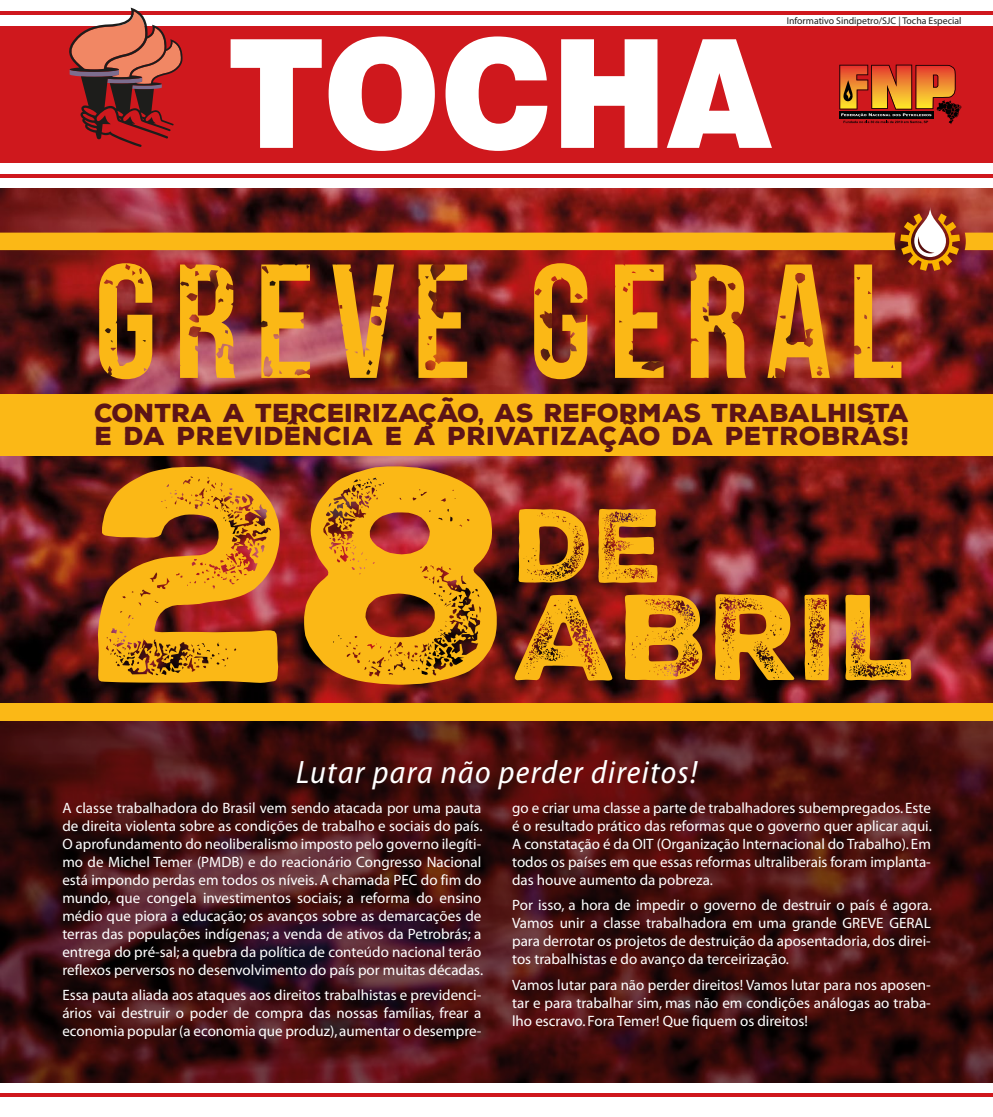
<style>
.page{position:relative;width:993px;height:1117px;background:#fff}
.page>*{position:absolute;margin:0;border:0;box-sizing:border-box;transform-origin:0 0}
.t1{font:294.75px "Nexa Rust Sans Black 03";color:#fbb816}
.t2{font:900 150.88px "Swiss 721 BT";color:#fff;scale:.94 1}
.t3{font:118px "Nexa Rust Sans Black 03";color:#fbb816}
.t4{font:101.25px "Nexa Rust Sans Black 03";color:#fbb816}
.t5{font:italic semi-condensed 32.5px "Myriad Pro";letter-spacing:.04em;color:#fff}
.t6{font:900 25.12px/22.8px "Nexa Rust Sans";color:#5c1417}
.t7{font:15px/18px "Myriad";color:#fff;text-align:justify}
.t8{font:9.75px "Myriad";color:#1d1d1b}
</style>
<div class="page">
<div style="left:0;top:26px;width:992px;height:137px;background:#cf181d"></div>
<hr style="left:0;top:174px;width:992px;height:3px;background:#cf181d">
<hr style="left:0;top:12px;width:992px;height:3px;background:#cf181d">
<svg style="left:65px;top:8px;width:118px;height:139px"></svg>
<svg style="left:839px;top:65px;width:122px;height:59px"></svg>
<img style="left:1px;top:188px;width:991px;height:515px">
<svg style="left:0;top:720px;width:992px;height:362px;background:#411111"></svg>
<div style="left:0;top:394px;width:992px;height:61px;background:#fbb816"></div>
<div style="left:0;top:703px;width:992px;height:17px;background:#fbb816"></div>
<hr style="left:0;top:1093px;width:992px;height:3px;background:#cf181d">
<img style="left:0;top:207px;width:992px;height:172px">
<svg style="left:0;top:511px;width:1px;height:19px"></svg>
<h2 class="t2" style="left:229px;top:2px;width:578px">TOCHA</h2>
<p class="t8" style="left:786px;top:16px;width:176px">Informativo Sindipetro/SJC | Tocha Especial</p>
<h3 class="t6" style="left:95px;top:402px;width:816px">CONTRA A TERCEIRIZAÇÃO, AS REFORMAS TRABALHISTA<br>E DA PREVIDÊNCIA E A PRIVATIZAÇÃO DA PETROBRÁS!</h3>
<h1 class="t1" style="left:92px;top:376px;width:427px">28</h1>
<h3 class="t4" style="left:514px;top:477px;width:152px">DE</h3>
<h3 class="t3" style="left:514px;top:557px;width:406px">ABRIL</h3>
<h3 class="t5" style="left:296px;top:754px;width:402px">Lutar para não perder direitos!</h3>
<p class="t7" style="left:62px;top:799px;width:422px;text-align:left">A classe trabalhadora do Brasil vem sendo atacada por uma pauta de direita violenta sobre as condições de trabalho e sociais do país.<br>O aprofundamento do neoliberalismo imposto pelo governo ilegíti&shy;mo de Michel Temer (PMDB) e do reacionário Congresso Nacional está impondo perdas em todos os níveis. A chamada PEC do fim do mundo, que congela investimentos sociais; a reforma do ensino médio que piora a educação; os avanços sobre as demarcações de terras das populações indígenas; a venda de ativos da Petrobrás; a entrega do pré-sal; a quebra da política de conteúdo nacional terão reflexos perversos no desenvolvimento do país por muitas décadas.</p>
<p class="t7" style="left:62px;top:986px;width:420px">Essa pauta aliada aos ataques aos direitos trabalhistas e previdenci&shy;ários vai destruir o poder de compra das nossas famílias, frear a economia popular (a economia que produz), aumentar o desempre-</p>
<p class="t7" style="left:512px;top:799px;width:421px">go e criar uma classe a parte de trabalhadores subempregados. Este é o resultado prático das reformas que o governo quer aplicar aqui.<br>A constatação é da OIT (Organização Internacional do Trabalho). Em todos os países em que essas reformas ultraliberais foram implanta&shy;das houve aumento da pobreza.</p>
<p class="t7" style="left:512px;top:896px;width:421px">Por isso, a hora de impedir o governo de destruir o país é agora.<br>Vamos unir a classe trabalhadora em uma grande GREVE GERAL para derrotar os projetos de destruição da aposentadoria, dos direi&shy;tos trabalhistas e do avanço da terceirização.</p>
<p class="t7" style="left:512px;top:976px;width:420px">Vamos lutar para não perder direitos! Vamos lutar para nos aposen&shy;tar e para trabalhar sim, mas não em condições análogas ao traba&shy;lho escravo. Fora Temer! Que fiquem os direitos!</p>
</div>
